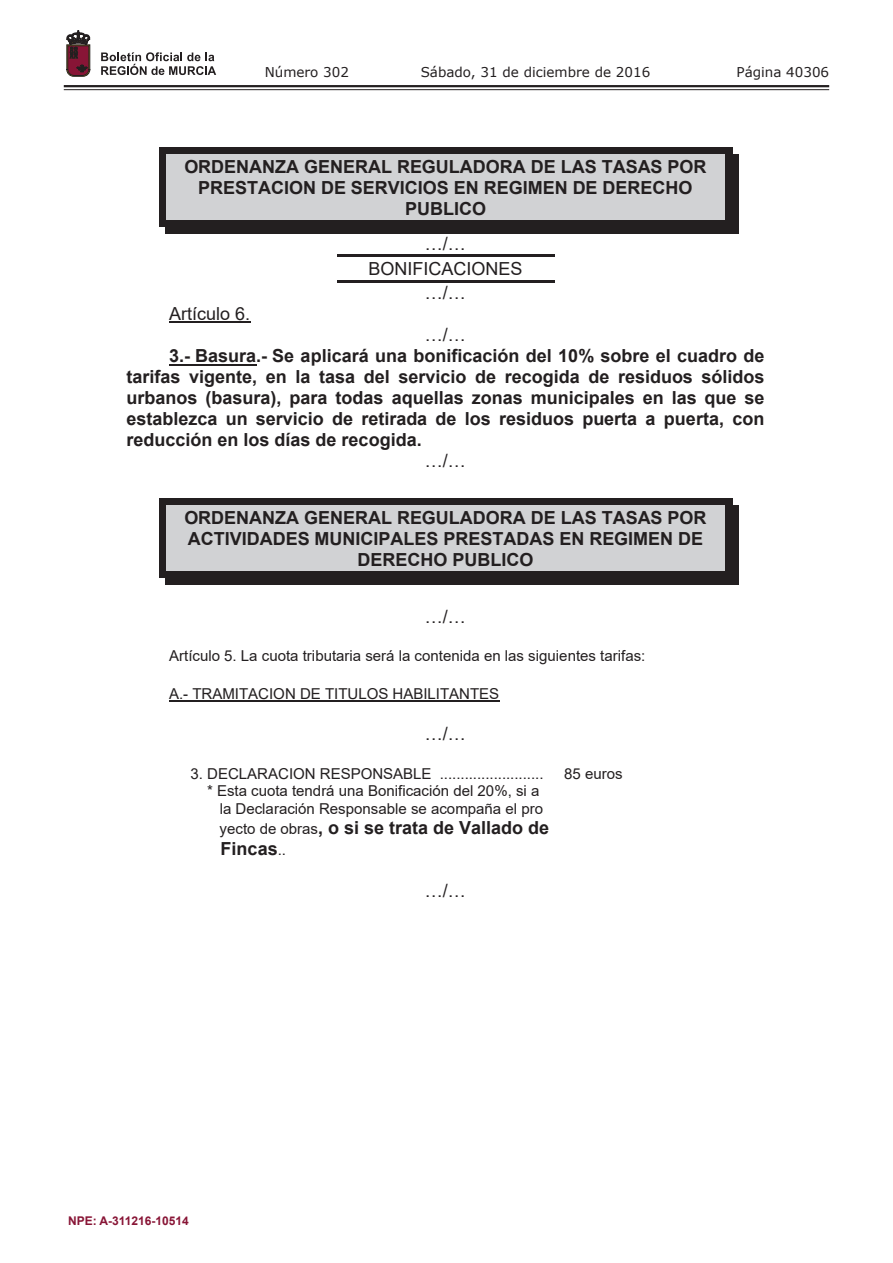
<style>
.page{position:relative;width:893px;height:1263px;background:#fff}
.page>*{position:absolute;margin:0;border:0;box-sizing:border-box;transform-origin:0 0}
.t1{font:700 18px/21.1px "Arial";color:#231f20;text-align:center}
.t2{font:18px/24.5px "Arial";color:#231f20;text-align:center}
.t3{font:15px/17.2px "Arial";color:#231f20;text-align:right}
.t4{font:13.5px "Verdana";color:#231f20}
.t5{font:700 12px "Arial";color:#881536}
.s1{font-weight:400;font-size:15px}
</style>
<div class="page">
<hr style="left:64px;top:85px;width:765px;height:2px;background:#231f20">
<hr style="left:64px;top:89px;width:765px;height:1px;background:#231f20">
<svg style="left:101px;top:52px;width:115px;height:23px"></svg>
<svg style="left:67px;top:31px;width:23px;height:45px"></svg>
<div style="left:165px;top:154px;width:561px;height:22px;background:#d1d2d4"></div>
<div style="left:159px;top:147px;width:573px;height:7px;background:#231f20"></div>
<div style="left:159px;top:154px;width:6px;height:22px;background:#231f20"></div>
<div style="left:726px;top:154px;width:13px;height:22px;background:#231f20"></div>
<div style="left:165px;top:176px;width:561px;height:22px;background:#d1d2d4"></div>
<div style="left:159px;top:176px;width:6px;height:22px;background:#231f20"></div>
<div style="left:726px;top:176px;width:13px;height:22px;background:#231f20"></div>
<div style="left:165px;top:198px;width:561px;height:22px;background:#d1d2d4"></div>
<div style="left:159px;top:220px;width:6px;height:7px;background:#231f20"></div>
<div style="left:165px;top:220px;width:561px;height:14px;background:#231f20"></div>
<div style="left:732px;top:220px;width:7px;height:14px;background:#231f20"></div>
<div style="left:726px;top:227px;width:13px;height:7px;background:#231f20"></div>
<div style="left:726px;top:220px;width:6px;height:7px;background:#231f20"></div>
<div style="left:159px;top:198px;width:6px;height:22px;background:#231f20"></div>
<div style="left:726px;top:198px;width:13px;height:22px;background:#231f20"></div>
<hr style="left:337px;top:254px;width:217px;height:3px;background:#231f20">
<hr style="left:337px;top:280px;width:217px;height:2px;background:#231f20">
<hr style="left:169px;top:322px;width:81px;height:1px;background:#231f20">
<hr style="left:169px;top:364px;width:87px;height:2px;background:#231f20">
<div style="left:165px;top:505px;width:561px;height:23px;background:#d1d2d4"></div>
<div style="left:159px;top:498px;width:573px;height:7px;background:#231f20"></div>
<div style="left:159px;top:505px;width:6px;height:23px;background:#231f20"></div>
<div style="left:726px;top:505px;width:13px;height:23px;background:#231f20"></div>
<div style="left:165px;top:528px;width:561px;height:21px;background:#d1d2d4"></div>
<div style="left:159px;top:528px;width:6px;height:21px;background:#231f20"></div>
<div style="left:726px;top:528px;width:13px;height:21px;background:#231f20"></div>
<div style="left:165px;top:549px;width:561px;height:23px;background:#d1d2d4"></div>
<svg style="left:159px;top:572px;width:6px;height:6px"></svg>
<div style="left:165px;top:572px;width:561px;height:13px;background:#231f20"></div>
<div style="left:732px;top:572px;width:7px;height:13px;background:#231f20"></div>
<div style="left:726px;top:578px;width:13px;height:7px;background:#231f20"></div>
<svg style="left:726px;top:572px;width:6px;height:6px"></svg>
<div style="left:159px;top:549px;width:6px;height:23px;background:#231f20"></div>
<div style="left:726px;top:549px;width:13px;height:23px;background:#231f20"></div>
<hr style="left:169px;top:701px;width:330px;height:1px;background:#231f20">
<p class="t4" style="left:265px;top:62px;width:86px">Número 302</p>
<p class="t4" style="left:421px;top:62px;width:231px">Sábado, 31 de diciembre de 2016</p>
<p class="t4" style="left:736px;top:62px;width:94px">Página 40306</p>
<p class="t1" style="left:184px;top:156px;width:524px">ORDENANZA GENERAL REGULADORA DE LAS TASAS POR<br>PRESTACION DE SERVICIOS EN REGIMEN DE DERECHO<br>PUBLICO</p>
<p class="t2" style="left:369px;top:232px;width:155px">…/…<br>BONIFICACIONES …/…</p>
<p class="t2" style="left:169px;top:301px;width:83px">Artículo 6.</p>
<p class="t2" style="left:425px;top:322px;width:43px">…/…</p>
<p class="t1" style="left:127px;top:345px;width:639px;text-align:justify;text-indent:43px">3.- Basura.- Se aplicará una bonificación del 10% sobre el cuadro de tarifas vigente, en la tasa del servicio de recogida de residuos sólidos urbanos (basura), para todas aquellas zonas municipales en las que se establezca un servicio de retirada de los residuos puerta a puerta, con reducción en los días de recogida.</p>
<p class="t2" style="left:425px;top:448px;width:43px">…/…</p>
<p class="t1" style="left:184px;top:507px;width:524px">ORDENANZA GENERAL REGULADORA DE LAS TASAS POR<br>ACTIVIDADES MUNICIPALES PRESTADAS EN REGIMEN DE<br>DERECHO PUBLICO</p>
<p class="t2" style="left:425px;top:604px;width:43px">…/…</p>
<p class="t3" style="left:169px;top:647px;width:478px">Artículo 5. La cuota tributaria será la contenida en las siguientes tarifas:</p>
<p class="t3" style="left:169px;top:685px;width:332px">A.- TRAMITACION DE TITULOS HABILITANTES</p>
<p class="t2" style="left:425px;top:721px;width:43px">…/…</p>
<p class="t3" style="left:190px;top:765px;width:355px">3. DECLARACION RESPONSABLE .........................</p>
<p class="t3" style="left:564px;top:765px;width:60px">85 euros</p>
<p class="t3" style="left:207px;top:782px;width:337px">* Esta cuota tendrá una Bonificación del 20%, si a la Declaración Responsable se acompaña el pro</p>
<p class="t1" style="left:220px;top:817px;width:331px;text-align:left"><span class="s1">yecto de obras</span>, o si se trata de Vallado de<br>Fincas<span class="s1">..</span></p>
<p class="t2" style="left:425px;top:878px;width:43px">…/…</p>
<p class="t5" style="left:68px;top:1212px;width:122px">NPE: A-311216-10514</p>
</div>
